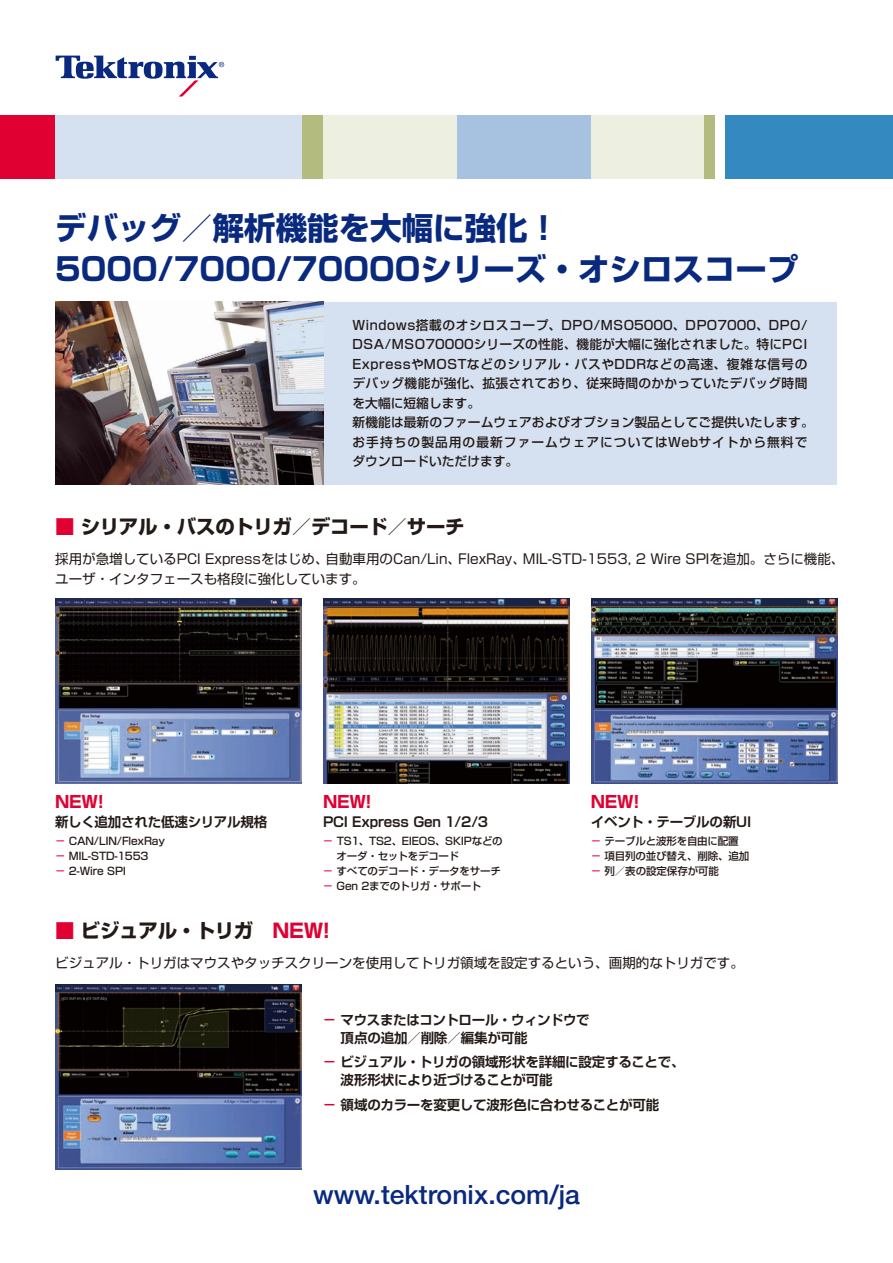
<style>
.page{position:relative;width:893px;height:1263px;background:#fff}
.page>*{position:absolute;margin:0;border:0;box-sizing:border-box;transform-origin:0 0}
.t1{font:700 31.5px/40.5px "Shin Go Pro";color:#09297f}
.t2{font:500 26.55px "Helvetica Neue";color:#09297f}
.t3{font:700 19.5px "Shin Go Pro";letter-spacing:-.02em;color:#231916}
.t4{font:700 16.5px "Shin Go Pro";letter-spacing:-.015em;color:#e10032}
.t5{font:13.5px/19.5px "Shin Go Pro";color:#231916}
.t6{font:700 13.5px/18px "Shin Go Pro De";letter-spacing:-.015em;color:#231916}
.t7{font:500 12.75px/19.5px "Shin Go Pro";letter-spacing:.02em;color:#231916}
.t8{font:500 10.5px/15px "Shin Go Pro";letter-spacing:-.02em;color:#231916}
.s1{color:#e10032}
</style>
<div class="page">
<div style="left:323px;top:302px;width:514px;height:183px;background:#d5e1f1"></div>
<img style="left:55px;top:599px;width:246px;height:184px">
<img style="left:55px;top:985px;width:246px;height:184px">
<img style="left:323px;top:599px;width:246px;height:184px">
<img style="left:591px;top:599px;width:246px;height:184px">
<div style="left:0;top:115px;width:56px;height:64px;background:#e10032"></div>
<div style="left:725px;top:115px;width:168px;height:64px;background:#3489c1"></div>
<div style="left:55px;top:115px;width:247px;height:64px;background:#d5e1f1"></div>
<div style="left:457px;top:115px;width:134px;height:64px;background:#a7c1e1"></div>
<div style="left:302px;top:115px;width:21px;height:64px;background:#b3bb7e"></div>
<div style="left:704px;top:115px;width:10px;height:64px;background:#b3bb7e"></div>
<div style="left:323px;top:115px;width:134px;height:64px;background:#edefe0"></div>
<div style="left:591px;top:115px;width:113px;height:64px;background:#edefe0"></div>
<svg style="left:56px;top:56px;width:168px;height:41px"></svg>
<img style="left:55px;top:302px;width:268px;height:183px">
<h1 class="t1" style="left:55px;top:205px;width:745px">デバッグ／解析機能を大幅に強化！<br>5000/7000/70000シリーズ・オシロスコープ</h1>
<p class="t7" style="left:353px;top:314px;width:463px">Windows搭載のオシロスコープ、DPO/MSO5000、DPO7000、DPO/ DSA/MSO70000シリーズの性能、機能が大幅に強化されました。特にPCI ExpressやMOSTなどのシリアル・バスやDDRなどの高速、複雑な信号のデバッグ機能が強化、拡張されており、従来時間のかかっていたデバッグ時間を大幅に短縮します。<br>新機能は最新のファームウェアおよびオプション製品としてご提供いたします。お手持ちの製品用の最新ファームウェアについてはWebサイトから無料でダウンロードいただけます。</p>
<h3 class="t3" style="left:55px;top:511px;width:411px"><span class="s1">■</span> シリアル・バスのトリガ／デコード／サーチ</h3>
<p class="t5" style="left:55px;top:547px;width:791px">採用が急増しているPCI Expressをはじめ、自動車用のCan/Lin、FlexRay、MIL-STD-1553, 2 Wire SPIを追加。さらに機能、ユーザ・インタフェースも格段に強化しています。</p>
<p class="t4" style="left:55px;top:788px;width:50px">NEW!</p>
<p class="t6" style="left:55px;top:811px;width:214px">新しく追加された低速シリアル規格</p>
<p class="t8" style="left:55px;top:832px;width:111px"><span class="s1">−</span> CAN/LIN/FlexRay <span class="s1">−</span> MIL-STD-1553<br><span class="s1">−</span> 2-Wire SPI</p>
<p class="t4" style="left:323px;top:788px;width:50px">NEW!</p>
<p class="t6" style="left:323px;top:811px;width:167px">PCI Express Gen 1/2/3</p>
<p class="t8" style="left:323px;top:832px;width:181px"><span class="s1">−</span> TS1、TS2、EIEOS、SKIPなどの</p>
<p class="t8" style="left:337px;top:847px;width:124px">オーダ・セットをデコード</p>
<p class="t8" style="left:323px;top:862px;width:179px"><span class="s1">−</span> すべてのデコード・データをサーチ</p>
<p class="t8" style="left:323px;top:877px;width:160px"><span class="s1">−</span> Gen 2までのトリガ・サポート</p>
<p class="t4" style="left:591px;top:788px;width:50px">NEW!</p>
<p class="t6" style="left:591px;top:811px;width:162px">イベント・テーブルの新UI</p>
<p class="t8" style="left:591px;top:832px;width:160px"><span class="s1">−</span> テーブルと波形を自由に配置<span class="s1">−</span> 項目列の並び替え、削除、追加<span class="s1">−</span> 列／表の設定保存が可能</p>
<h3 class="t3" style="left:55px;top:915px;width:276px"><span class="s1">■</span> ビジュアル・トリガ　<span class="s1">NEW!</span></h3>
<p class="t5" style="left:55px;top:952px;width:690px">ビジュアル・トリガはマウスやタッチスクリーンを使用してトリガ領域を設定するという、画期的なトリガです。</p>
<p class="t6" style="left:341px;top:1009px;width:251px;text-indent:-18px"><span class="s1">−</span> マウスまたはコントロール・ウィンドウで頂点の追加／削除／編集が可能</p>
<p class="t6" style="left:341px;top:1051px;width:345px;text-indent:-18px"><span class="s1">−</span> ビジュアル・トリガの領域形状を詳細に設定することで、波形形状により近づけることが可能</p>
<p class="t6" style="left:323px;top:1094px;width:338px"><span class="s1">−</span> 領域のカラーを変更して波形色に合わせることが可能</p>
<h2 class="t2" style="left:313px;top:1178px;width:268px">www.tektronix.com/ja</h2>
</div>
